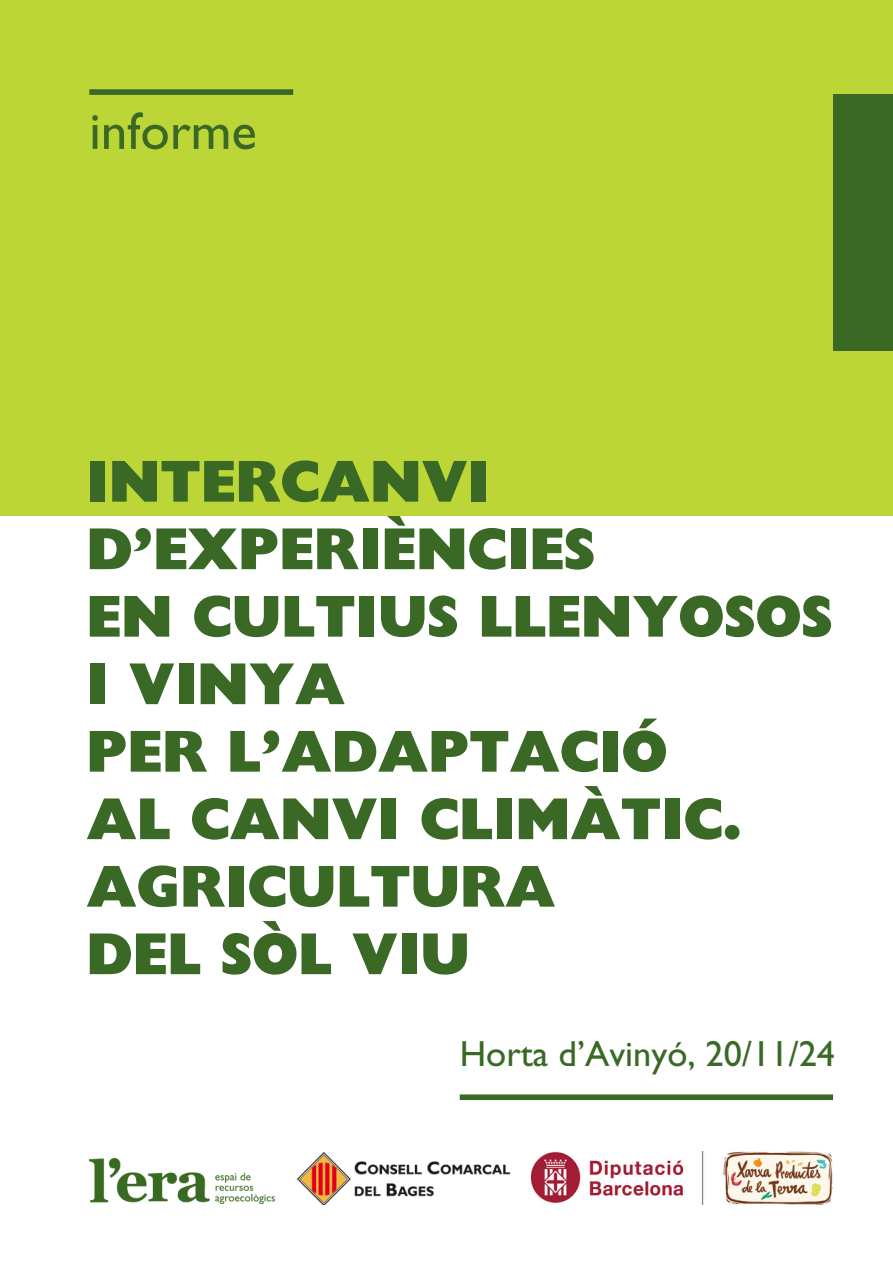
<style>
.page{position:relative;width:893px;height:1263px;background:#bcd638}
.page>*{position:absolute;margin:0;border:0;box-sizing:border-box;transform-origin:0 0}
.t1{font:700 expanded 58.65px/67.5px "Gill Sans Display MT Std";color:#3a6926}
.t2{font:52.95px "Gill Sans";color:#3a6926}
.t3{font:36.45px "Gill Sans";color:#3a6926}
</style>
<div class="page">
<div style="left:0;top:517px;width:893px;height:746px;background:#fff"></div>
<div style="left:833px;top:95px;width:60px;height:256px;background:#3a6926"></div>
<div style="left:89px;top:89px;width:204px;height:6px;background:#3a6926"></div>
<img style="left:89px;top:1158px;width:186px;height:45px">
<div style="left:460px;top:1094px;width:373px;height:6px;background:#3a6926"></div>
<img style="left:531px;top:1151px;width:302px;height:53px">
<img style="left:296px;top:1151px;width:214px;height:53px">
<p class="t2" style="left:89px;top:101px;width:169px">informe</p>
<p class="t1" style="left:86px;top:447px;width:748px">INTERCANVI<br>D’EXPERIÈNCIES<br>EN CULTIUS LLENYOSOS<br>I VINYA<br>PER L’ADAPTACIÓ<br>AL CANVI CLIMÀTIC.<br>AGRICULTURA<br>DEL SÒL VIU</p>
<p class="t3" style="left:460px;top:1033px;width:377px">Horta d’Avinyó, 20/11/24</p>
</div>
